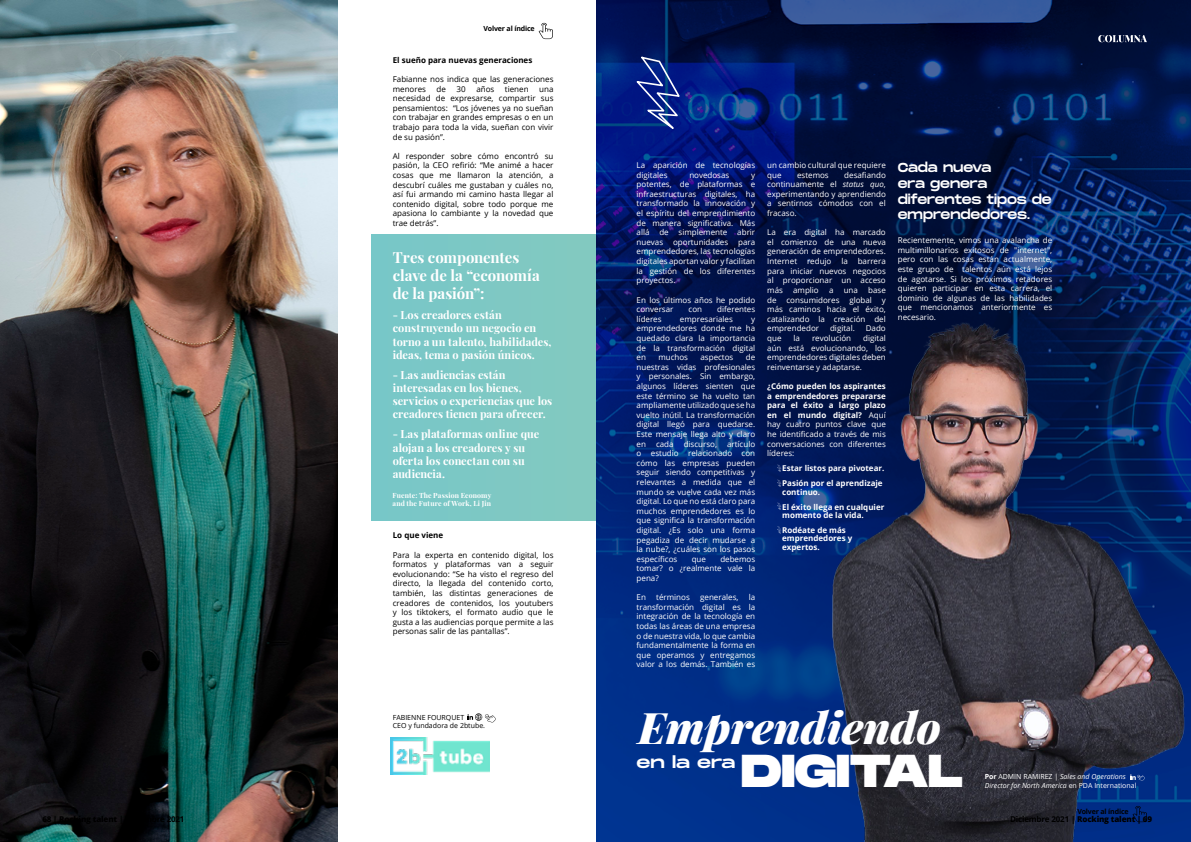
<style>
.page{position:relative;width:1191px;height:842px;background:#fff}
.page>*{position:absolute;margin:0;border:0;box-sizing:border-box;transform-origin:0 0}
.t1{font:800 46px "Monument Extended";letter-spacing:-.005em;color:#fff}
.t2{font:italic 900 43.6px "Playfair Display";color:#fff}
.t3{font:15.9px "Monument Extended";letter-spacing:-.01em;color:#fff}
.t4{font:700 15px/18px "Playfair Display";letter-spacing:-.005em;color:#fff}
.t5{font:13px/15.6px "Monument Extended";letter-spacing:-.01em;color:#fff;scale:.87 1}
.t6{font:700 11px/13.2px "Playfair Display";color:#fff}
.t7{font:8px/9.6px "Open Sans";color:#fff;text-align:justify}
.t8{font:8px/9.6px "Open Sans";color:#000;text-align:justify}
.t9{font:700 8px/15px "Open Sans";color:#fff}
.t10{font:700 8px "Open Sans";color:#000}
.t11{font:800 8px "Open Sans";letter-spacing:-.02em;color:#000}
.t12{font:italic 7px/8.4px "Open Sans";color:#fff}
.t13{font:700 7px/8.4px "Playfair Display";letter-spacing:.015em;color:#fff}
.t14{font:7px/8.4px "Open Sans";color:#000}
.t15{font:700 7px "Open Sans";letter-spacing:-.02em;color:#000}
.s1{font-style:italic}
.s2{font-weight:700}
.s3{font-weight:700;font-style:normal}
.s4{font-style:normal}
</style>
<div class="page">
<img style="left:1px;top:0;width:337px;height:842px">
<div style="left:371px;top:234px;width:237px;height:287px;background:#7dc8c4"></div>
<img style="left:391px;top:737px;width:98px;height:37px">
<svg style="left:467px;top:713px;width:29px;height:9px"></svg>
<svg style="left:538px;top:23px;width:15px;height:16px"></svg>
<svg style="left:596px;top:0;width:594px;height:842px;background:#021e61"></svg>
<div style="left:818px;top:311px;width:373px;height:531px;background:#000;opacity:.5"></div>
<svg style="left:1098px;top:35px;width:49px;height:7px"></svg>
<svg style="left:636px;top:56px;width:44px;height:73px;background:#243d92"></svg>
<svg style="left:777px;top:465px;width:4px;height:7px"></svg>
<svg style="left:777px;top:480px;width:4px;height:7px"></svg>
<svg style="left:777px;top:503px;width:4px;height:7px"></svg>
<svg style="left:777px;top:526px;width:4px;height:8px"></svg>
<svg style="left:1130px;top:774px;width:14px;height:7px"></svg>
<svg style="left:1132px;top:806px;width:14px;height:16px"></svg>
<p class="t15" style="left:483px;top:23px;width:53px">Volver al índice</p>
<p class="t10" style="left:393px;top:54px;width:141px">El sueño para nuevas generaciones</p>
<p class="t8" style="left:393px;top:74px;width:162px">Fabianne nos indica que las generaciones menores</p>
<p class="t8" style="left:436px;top:84px;width:11px">de</p>
<p class="t8" style="left:456px;top:84px;width:11px">30</p>
<p class="t8" style="left:476px;top:84px;width:20px">años</p>
<p class="t8" style="left:505px;top:84px;width:25px">tienen</p>
<p class="t8" style="left:393px;top:84px;width:162px;text-indent:146px">una necesidad de expresarse, compartir sus pensamientos: “Los jóvenes ya no sueñan con trabajar en grandes empresas o en un trabajo para toda la vida, sueñan con vivir de su pasión”.</p>
<p class="t8" style="left:393px;top:151px;width:162px">Al responder sobre cómo encontró su pasión, la CEO refirió: “Me animé a hacer cosas que me llamaron la atención, a descubrí cuáles me gustaban y cuáles no, así fui armando mi camino hasta llegar al contenido digital, sobre todo porque me apasiona lo cambiante y la novedad que trae detrás”.</p>
<h3 class="t4" style="left:393px;top:247px;width:148px">Tres componentes clave de la “economía de la pasión”:</h3>
<h3 class="t6" style="left:393px;top:308px;width:160px">- Los creadores están construyendo un negocio en torno a un talento, habilidades, ideas, tema o pasión únicos.</h3>
<h3 class="t6" style="left:393px;top:367px;width:161px">- Las audiencias están interesadas en los bienes, servicios o experiencias que los creadores tienen para ofrecer.</h3>
<h3 class="t6" style="left:393px;top:427px;width:148px">- Las plataformas online que alojan a los creadores y su oferta los conectan con su audiencia.</h3>
<p class="t13" style="left:392px;top:490px;width:100px">Fuente: The Passion Economy and the Future of Work, Li Jin</p>
<p class="t10" style="left:393px;top:530px;width:52px">Lo que viene</p>
<p class="t8" style="left:393px;top:550px;width:162px">Para la experta en contenido digital, los formatos y plataformas van a seguir evolucionando: “Se ha visto el regreso del directo, la llegada del contenido corto, también, las distintas generaciones de creadores de contenidos, los youtubers y los tiktokers, el formato audio que le gusta a las audiencias porque permite a las personas salir de las pantallas”.</p>
<p class="t14" style="left:393px;top:713px;width:94px">FABIENNE FOURQUET<br>CEO y fundadora de 2btube.</p>
<p class="t7" style="left:636px;top:160px;width:120px">La aparición de tecnologías digitales</p>
<p class="t7" style="left:689px;top:170px;width:42px">novedosas</p>
<p class="t7" style="left:636px;top:170px;width:120px;text-indent:115px">y potentes, de plataformas e infraestructuras digitales, ha transformado la innovación y el espíritu del emprendimiento de manera significativa. Más allá de simplemente abrir nuevas oportunidades para emprendedores, las tecnologías digitales aportan valor y facilitan la gestión de los diferentes proyectos.</p>
<p class="t7" style="left:636px;top:295px;width:120px">En los últimos años he podido conversar</p>
<p class="t7" style="left:688px;top:304px;width:15px">con</p>
<p class="t7" style="left:717px;top:304px;width:39px">diferentes</p>
<p class="t7" style="left:636px;top:314px;width:27px">líderes</p>
<p class="t7" style="left:680px;top:314px;width:54px">empresariales</p>
<p class="t7" style="left:636px;top:314px;width:120px;text-indent:115px">y emprendedores donde me ha quedado clara la importancia de la transformación digital en</p>
<p class="t7" style="left:636px;top:352px;width:120px;text-indent:109px">de nuestras vidas profesionales y personales. Sin embargo, algunos líderes sienten que este término se ha vuelto tan ampliamente utilizado que se ha vuelto inútil. La transformación digital llegó para quedarse.<br>Este mensaje llega alto y claro en</p>
<p class="t7" style="left:658px;top:352px;width:31px">muchos</p>
<p class="t7" style="left:700px;top:352px;width:34px">aspectos</p>
<p class="t7" style="left:636px;top:439px;width:120px;text-indent:90px">artículo o estudio relacionado con cómo las empresas pueden seguir siendo competitivas y relevantes a medida que el mundo se vuelve cada vez más digital. Lo que no está claro para muchos emprendedores es lo que significa la transformación digital. ¿Es solo una forma pegadiza de decir mudarse a la nube?, ¿cuáles son los pasos específicos</p>
<p class="t7" style="left:656px;top:439px;width:19px">cada</p>
<p class="t7" style="left:683px;top:439px;width:35px">discurso,</p>
<p class="t7" style="left:636px;top:554px;width:120px;text-indent:84px">debemos tomar? o ¿realmente vale la pena?</p>
<p class="t7" style="left:636px;top:592px;width:11px">En</p>
<p class="t7" style="left:656px;top:592px;width:35px">términos</p>
<p class="t7" style="left:700px;top:592px;width:40px">generales,</p>
<p class="t7" style="left:691px;top:554px;width:16px">que</p>
<p class="t7" style="left:636px;top:592px;width:120px;text-indent:112px">la transformación digital es la integración de la tecnología en todas las áreas de una empresa o de nuestra vida, lo que cambia fundamentalmente la forma en que operamos y entregamos valor a los demás. También es</p>
<p class="t7" style="left:767px;top:160px;width:120px">un cambio cultural que requiere que</p>
<p class="t7" style="left:767px;top:170px;width:120px;text-indent:77px">desafiando continuamente el <span class="s1">status quo</span>, experimentando y aprendiendo a sentirnos cómodos con el fracaso.</p>
<p class="t7" style="left:767px;top:227px;width:120px">La era digital ha marcado el comienzo de una nueva generación de emprendedores.<br>Internet redujo la barrera para iniciar nuevos negocios al proporcionar un acceso más</p>
<p class="t7" style="left:797px;top:170px;width:33px">estemos</p>
<p class="t7" style="left:767px;top:285px;width:120px;text-indent:101px">base de consumidores global y más caminos hacia el éxito, catalizando la creación del emprendedor</p>
<p class="t7" style="left:793px;top:285px;width:27px">amplio</p>
<p class="t7" style="left:829px;top:285px;width:6px">a</p>
<p class="t7" style="left:843px;top:285px;width:16px">una</p>
<p class="t7" style="left:830px;top:323px;width:26px">digital.</p>
<p class="t7" style="left:865px;top:323px;width:22px">Dado</p>
<p class="t7" style="left:767px;top:333px;width:16px">que</p>
<p class="t7" style="left:793px;top:333px;width:8px">la</p>
<p class="t7" style="left:812px;top:333px;width:41px">revolución</p>
<p class="t7" style="left:767px;top:333px;width:120px;text-indent:96px">digital aún está evolucionando, los emprendedores digitales deben reinventarse y adaptarse.</p>
<p class="t7" style="left:767px;top:381px;width:120px"><span class="s2">¿Cómo pueden los aspirantes a emprendedores prepararse para el éxito a largo plazo en el mundo digital?</span> Aquí hay cuatro puntos clave que he identificado a través de mis conversaciones con diferentes líderes:</p>
<p class="t9" style="left:782px;top:460px;width:104px">Estar listos para pivotear.<br>Pasión por el aprendizaje</p>
<p class="t9" style="left:782px;top:484px;width:104px">continuo.<br>El éxito llega en cualquier</p>
<p class="t9" style="left:782px;top:507px;width:83px">momento de la vida.<br>Rodéate de más</p>
<p class="t9" style="left:782px;top:534px;width:72px;line-height:8.4px">emprendedores y expertos.</p>
<h3 class="t5" style="left:897px;top:160px;width:178px">Cada nueva<br>era genera diferentes tipos de emprendedores.</h3>
<p class="t7" style="left:897px;top:235px;width:156px">Recientemente, vimos una avalancha de multimillonarios exitosos de "internet", pero con las cosas están actualmente, este grupo de talentos aún está lejos de agotarse. Si los próximos retadores quieren participar en esta carrera, el dominio de algunas de las habilidades que mencionamos anteriormente es necesario.</p>
<h2 class="t2" style="left:638px;top:694px;width:304px">Emprendiendo</h2>
<h1 class="t1" style="left:741px;top:738px;width:223px">DIGITAL</h1>
<h3 class="t3" style="left:636px;top:751px;width:100px">en la era</h3>
<p class="t12" style="left:984px;top:772px;width:153px"><span class="s3">Por</span> <span class="s4">ADMIN RAMIREZ |</span> Sales and Operations<br>Director for North America <span class="s4">en PDA International</span></p>
<p class="t15" style="left:1077px;top:806px;width:53px">Volver al índice</p>
<p class="t11" style="left:1010px;top:813px;width:144px"><span class="s2">Diciembre 2021 |</span> Rocking talent | 69</p>
</div>
